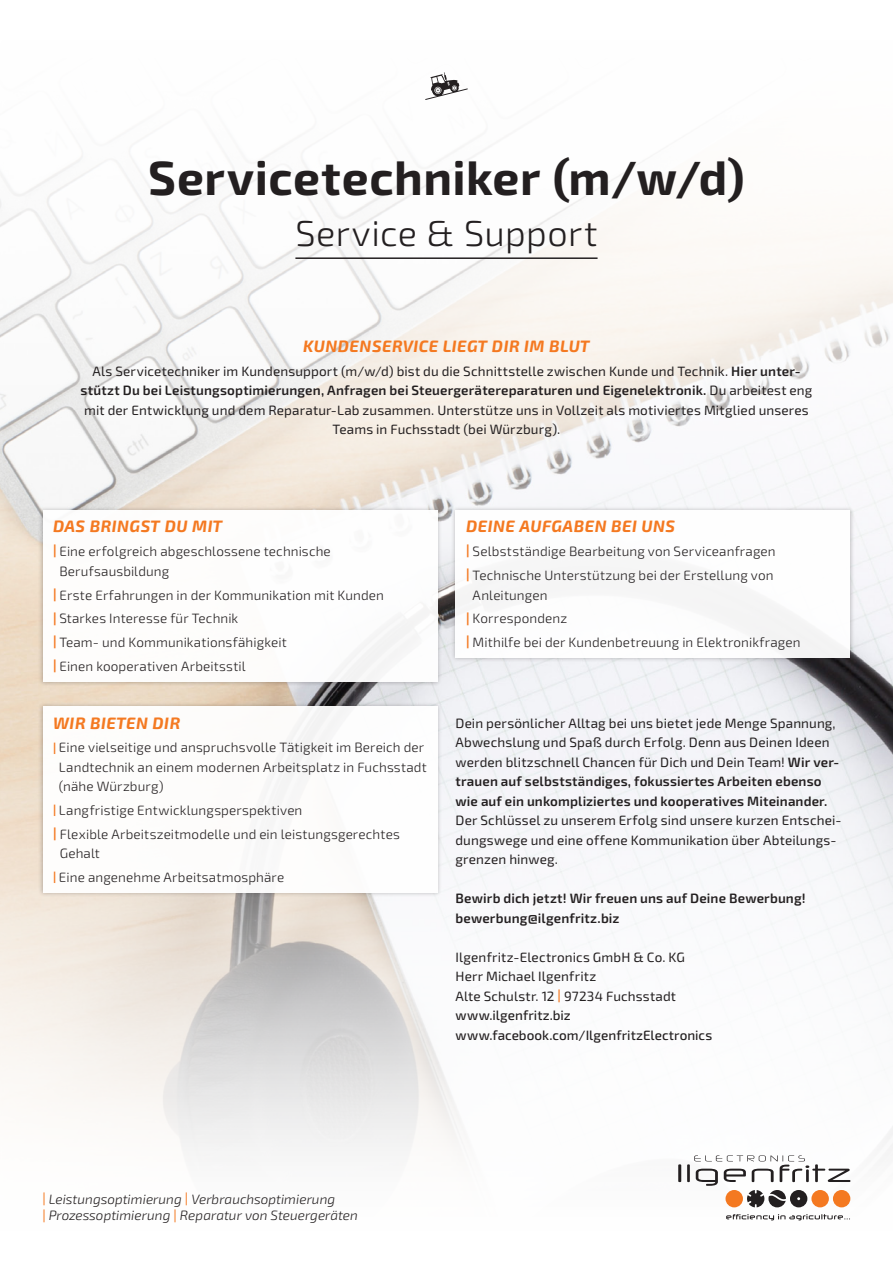
<style>
.page{position:relative;width:893px;height:1263px;background:#fff}
.page>*{position:absolute;margin:0;border:0;box-sizing:border-box;transform-origin:0 0}
.t1{font:700 48px "Exo 2";letter-spacing:.01em;color:#231f20}
.t2{font:300 36px "Exo 2";letter-spacing:.01em;color:#231f20}
.t3{font:italic 700 16.5px "Exo 2";letter-spacing:.03em;color:#f47921}
.t4{font:13.5px/19.5px "Exo 2";letter-spacing:.01em;color:#231f20}
.t5{font:300 13.5px/23.7px "Exo 2";letter-spacing:.01em;color:#231f20}
.t6{font:italic 300 13.5px/16.5px "Exo 2";letter-spacing:.005em;color:#231f20}
.t7{font:600 13.5px/19.5px "Exo 2";letter-spacing:.01em;color:#231f20}
.s1{font-weight:600}
.s2{font-weight:700;color:#f47921}
.s3{font-weight:700;font-size:12px;color:#f47921}
.s4{font-weight:600;color:#f47921}
.s5{font-weight:500}
.s6{font-weight:500;font-style:normal;color:#f47921}
</style>
<div class="page">
<img style="left:0;top:146px;width:893px;height:1075px">
<svg style="left:726px;top:1214px;width:124px;height:6px"></svg>
<svg style="left:678px;top:1155px;width:172px;height:52px"></svg>
<hr style="left:295px;top:257px;width:303px;height:2px;background:#231f20">
<div style="left:451px;top:506px;width:404px;height:156px;background:#231f20;opacity:.3"></div>
<div style="left:455px;top:510px;width:395px;height:148px;background:#fff"></div>
<div style="left:38px;top:702px;width:404px;height:195px;background:#231f20;opacity:.3"></div>
<div style="left:43px;top:706px;width:394px;height:186px;background:#fff"></div>
<div style="left:38px;top:506px;width:404px;height:180px;background:#231f20;opacity:.3"></div>
<div style="left:43px;top:510px;width:394px;height:172px;background:#fff"></div>
<svg style="left:425px;top:72px;width:43px;height:28px"></svg>
<h1 class="t1" style="left:148px;top:150px;width:598px">Servicetechniker (m/w/d)</h1>
<h2 class="t2" style="left:295px;top:213px;width:304px">Service &amp; Support</h2>
<p class="t3" style="left:303px;top:336px;width:288px">KUNDENSERVICE LIEGT DIR IM BLUT</p>
<p class="t4" style="left:81px;top:361px;width:733px;text-align:center">Als Servicetechniker im Kundensupport (m/w/d) bist du die Schnittstelle zwischen Kunde und Technik. <span class="s1">Hier unter&shy;stützt Du bei Leistungsoptimierungen, Anfragen bei Steuergerätereparaturen und Eigenelektronik.</span> Du arbeitest eng mit der Entwicklung und dem Reparatur-Lab zusammen. Unterstütze uns in Vollzeit als motiviertes Mitglied unseres Teams in Fuchsstadt (bei Würzburg).</p>
<p class="t3" style="left:53px;top:517px;width:171px">DAS BRINGST DU MIT</p>
<p class="t5" style="left:59px;top:542px;width:273px;line-height:19.5px;text-indent:-6px"><span class="s2">|</span> Eine erfolgreich abgeschlossene technische<br>Berufsausbildung</p>
<p class="t5" style="left:53px;top:583px;width:332px"><span class="s2">|</span> Erste Erfahrungen in der Kommunikation mit Kunden <span class="s2">|</span> Starkes Interesse für Technik<br><span class="s2">|</span> Team- und Kommunikationsfähigkeit<br><span class="s2">|</span> Einen kooperativen Arbeitsstil</p>
<p class="t3" style="left:53px;top:713px;width:129px">WIR BIETEN DIR</p>
<p class="t5" style="left:59px;top:738px;width:369px;line-height:19.5px;text-indent:-6px"><span class="s3">|</span> Eine vielseitige und anspruchsvolle Tätigkeit im Bereich der<br>Landtechnik an einem modernen Arbeitsplatz in Fuchsstadt (nähe Würzburg)</p>
<p class="t5" style="left:53px;top:799px;width:348px"><span class="s3">|</span> Langfristige Entwicklungsperspektiven<br><span class="s2">|</span> Flexible Arbeitszeitmodelle und ein leistungsgerechtes</p>
<p class="t5" style="left:53px;top:842px;width:233px;text-indent:7px">Gehalt<br><span class="s3">|</span> Eine angenehme Arbeitsatmosphäre</p>
<p class="t3" style="left:466px;top:517px;width:211px">DEINE AUFGABEN BEI UNS</p>
<p class="t5" style="left:466px;top:540px;width:311px"><span class="s2">|</span> Selbstständige Bearbeitung von Serviceanfragen <span class="s2">|</span> Technische Unterstützung bei der Erstellung von</p>
<p class="t5" style="left:466px;top:583px;width:336px;text-indent:7px">Anleitungen<br><span class="s2">|</span> Korrespondenz<br><span class="s2">|</span> Mithilfe bei der Kundenbetreuung in Elektronikfragen</p>
<p class="t4" style="left:455px;top:713px;width:385px">Dein persönlicher Alltag bei uns bietet jede Menge Spannung, Abwechslung und Spaß durch Erfolg. Denn aus Deinen Ideen werden blitzschnell Chancen für Dich und Dein Team! <span class="s1">Wir ver&shy;trauen auf selbstständiges, fokussiertes Arbeiten ebenso wie auf ein unkompliziertes und kooperatives Miteinander.</span></p>
<p class="t4" style="left:455px;top:811px;width:388px">Der Schlüssel zu unserem Erfolg sind unsere kurzen Entschei&shy;dungswege und eine offene Kommunikation über Abteilungs&shy;grenzen hinweg.</p>
<p class="t7" style="left:455px;top:889px;width:352px">Bewirb dich jetzt! Wir freuen uns auf Deine Bewerbung! bewerbung@ilgenfritz.biz</p>
<p class="t4" style="left:455px;top:947px;width:258px">Ilgenfritz-Electronics GmbH &amp; Co. KG Herr Michael Ilgenfritz<br>Alte Schulstr. 12 <span class="s4">|</span> 97234 Fuchsstadt <span class="s5">www.ilgenfritz.biz www.facebook.com/IlgenfritzElectronics</span></p>
<p class="t6" style="left:43px;top:1191px;width:317px"><span class="s6">|</span> Leistungsoptimierung <span class="s6">|</span> Verbrauchsoptimierung<br><span class="s6">|</span> Prozessoptimierung <span class="s6">|</span> Reparatur von Steuergeräten</p>
</div>
